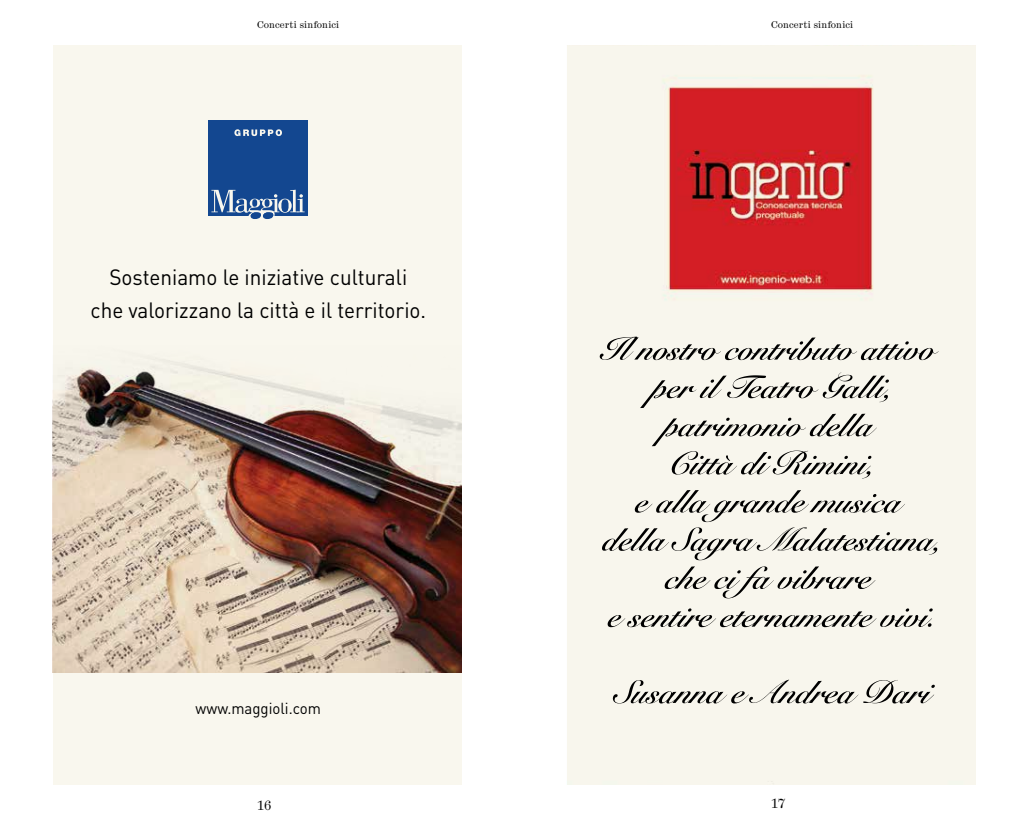
<style>
.page{position:relative;width:1028px;height:833px;background:#fff}
.page>*{position:absolute;margin:0;border:0;box-sizing:border-box;transform-origin:0 0}
.t1{font:21.88px/33.1px "DIN";color:#000;text-align:center;scale:.95 1}
.t2{font:15.75px "DIN";color:#000;scale:.95 1}
.t3{font:12.5px "Scotch Micro";color:#000}
.t4{font:8.75px "Scotch Micro";letter-spacing:.015em;color:#000}
</style>
<div class="page">
<div style="left:53px;top:45px;width:408px;height:739px;background:#f9f7ee"></div>
<img style="left:53px;top:451px;width:408px;height:221px">
<img style="left:53px;top:210px;width:408px;height:241px">
<svg style="left:53px;top:234px;width:369px;height:159px"></svg>
<div style="left:209px;top:121px;width:99px;height:95px;background:#134790"></div>
<svg style="left:234px;top:129px;width:48px;height:7px"></svg>
<svg style="left:211px;top:190px;width:93px;height:30px"></svg>
<img style="left:567px;top:45px;width:408px;height:739px">
<img style="left:599px;top:337px;width:213px;height:23px">
<img style="left:732px;top:372px;width:120px;height:26px">
<img style="left:809px;top:414px;width:68px;height:22px">
<img style="left:772px;top:451px;width:51px;height:23px">
<img style="left:656px;top:490px;width:54px;height:23px">
<img style="left:756px;top:528px;width:82px;height:23px">
<img style="left:777px;top:566px;width:78px;height:23px">
<img style="left:688px;top:608px;width:244px;height:18px">
<img style="left:749px;top:681px;width:109px;height:22px">
<p class="t4" style="left:257px;top:19px;width:84px">Concerti sinfonici</p>
<p class="t1" style="left:90px;top:260px;width:355px">Sosteniamo le iniziative culturali che valorizzano la città e il territorio.</p>
<p class="t2" style="left:196px;top:698px;width:133px">www.maggioli.com</p>
<p class="t4" style="left:771px;top:19px;width:84px">Concerti sinfonici</p>
<p class="t3" style="left:257px;top:797px;width:16px">16</p>
<p class="t3" style="left:771px;top:795px;width:16px">17</p>
</div>
